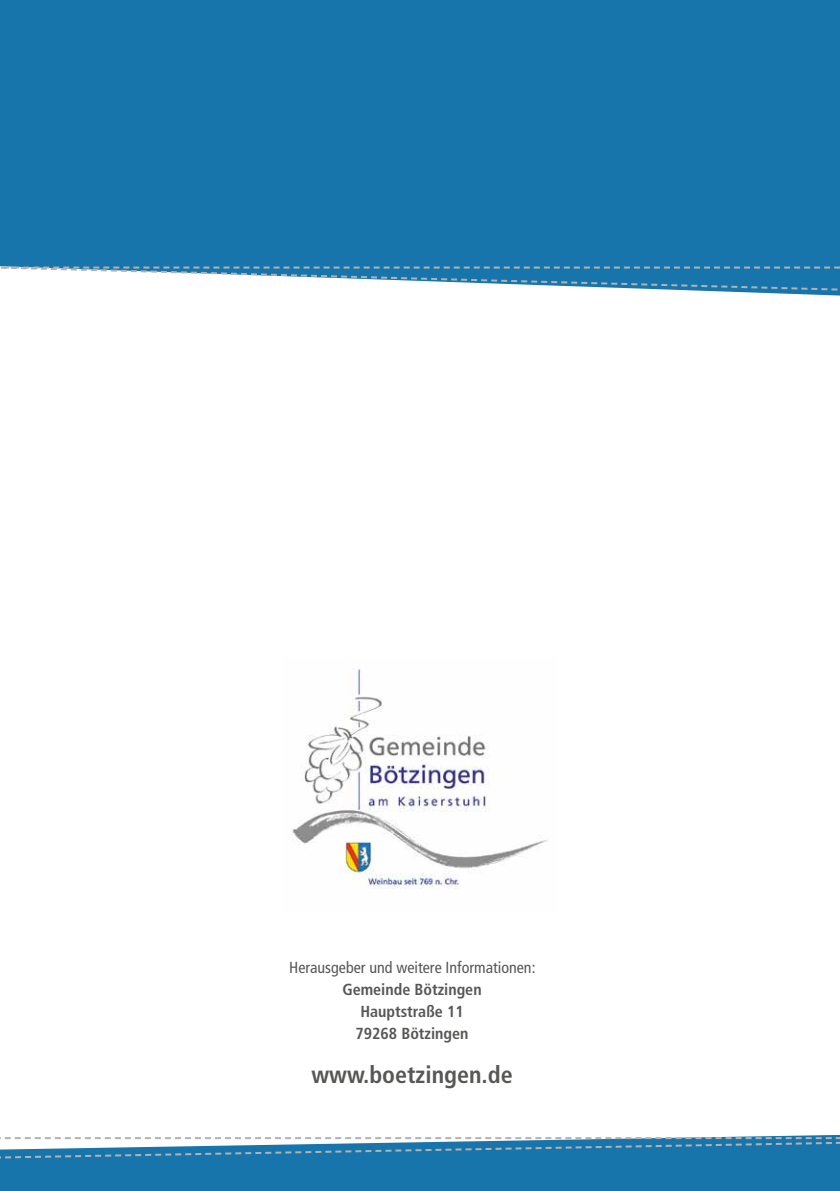
<style>
.page{position:relative;width:840px;height:1191px;background:#fff}
.page>*{position:absolute;margin:0;border:0;box-sizing:border-box;transform-origin:0 0}
.t1{font:700 condensed 24px "Frutiger LT Std";color:#575756}
.t2{font:700 condensed 16px/22px "Frutiger LT Std";color:#575756;text-align:center}
.t3{font:condensed 16px "Frutiger LT Std";color:#575756}
</style>
<div class="page">
<div style="left:0;top:0;width:839px;height:260px;background:#1775ac"></div>
<svg style="left:0;top:260px;width:839px;height:36px"></svg>
<svg style="left:0;top:266px;width:839px;height:2px"></svg>
<div style="left:0;top:1161px;width:839px;height:30px;background:#1775ac"></div>
<svg style="left:0;top:1134px;width:839px;height:27px"></svg>
<img style="left:292px;top:668px;width:256px;height:221px">
<p class="t3" style="left:289px;top:958px;width:248px">Herausgeber und weitere Informationen:</p>
<p class="t2" style="left:342px;top:978px;width:141px">Gemeinde Bötzingen<br>Hauptstraße 11<br>79268 Bötzingen</p>
<h1 class="t1" style="left:311px;top:1060px;width:203px">www.boetzingen.de</h1>
</div>
